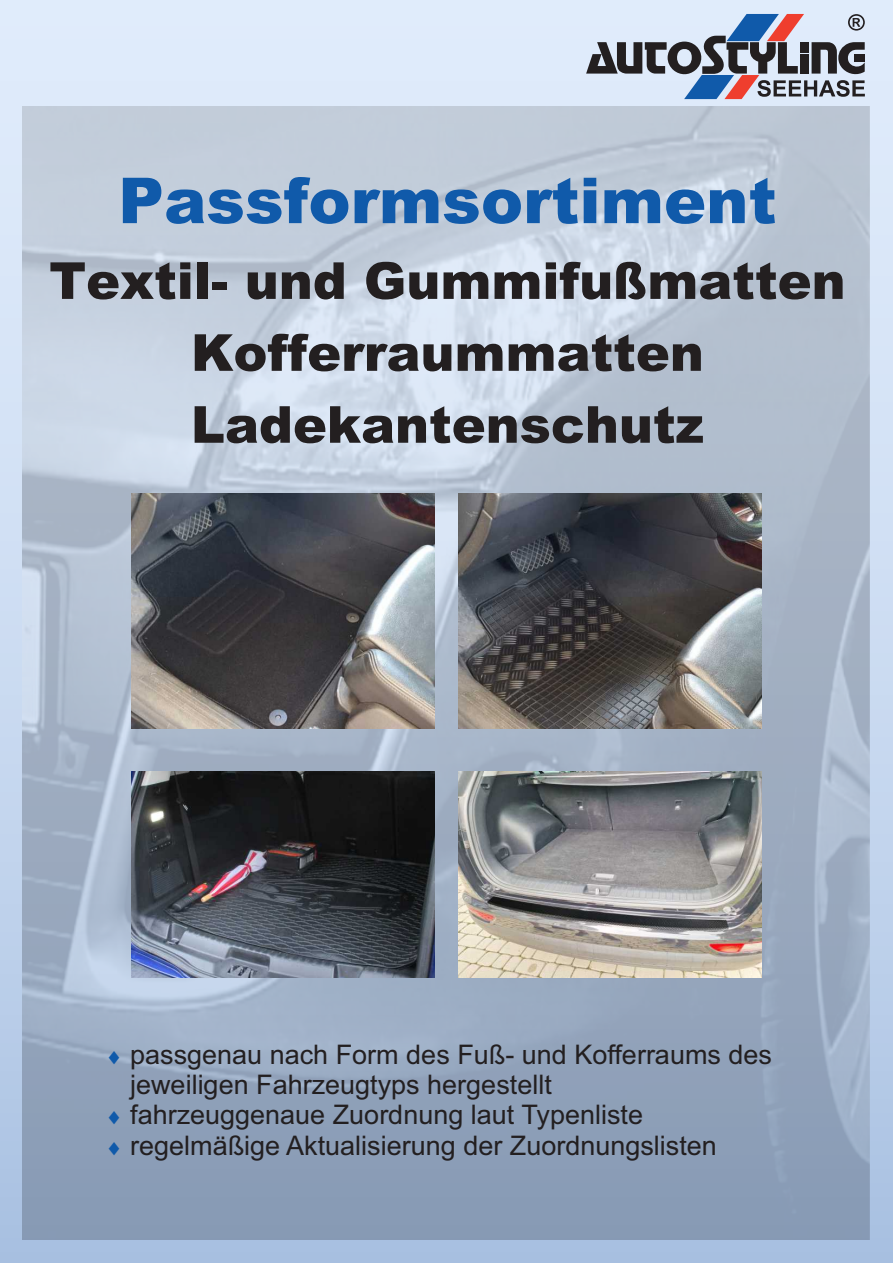
<style>
.page{position:relative;width:893px;height:1263px;background:#fff}
.page>*{position:absolute;margin:0;border:0;box-sizing:border-box;transform-origin:0 0}
.t1{font:900 63.3px "Arial";color:#105aaa}
.t2{font:900 51px/71.8px "Arial";color:#231f20;text-align:center}
.t3{font:27px/30.2px "Arial";color:#231f20}
.s1{color:#105aaa}
</style>
<div class="page">
<div style="left:0;top:0;width:893px;height:1263px;background:linear-gradient(to bottom,#e5f0fd,#acc2e1)"></div>
<img style="left:23px;top:106px;width:847px;height:1133px">
<svg style="left:586px;top:14px;width:279px;height:85px;background:#9ea3b2"></svg>
<img style="left:458px;top:493px;width:303px;height:236px">
<img style="left:132px;top:493px;width:302px;height:236px">
<img style="left:132px;top:772px;width:302px;height:205px">
<img style="left:458px;top:772px;width:303px;height:205px">
<h1 class="t1" style="left:118px;top:178px;width:660px">Passformsortiment</h1>
<h2 class="t2" style="left:49px;top:250px;width:798px">Textil- und Gummifußmatten<br>Kofferraummatten<br>Ladekantenschutz</h2>
<p class="t3" style="left:130px;top:1042px;width:643px;text-indent:-25px"><span class="s1">◻</span> passgenau nach Form des Fuß- und Kofferraums des jeweiligen Fahrzeugtyps hergestellt</p>
<p class="t3" style="left:105px;top:1102px;width:539px"><span class="s1">◻</span> fahrzeuggenaue Zuordnung laut Typenliste</p>
<p class="t3" style="left:105px;top:1132px;width:613px"><span class="s1">◻</span> regelmäßige Aktualisierung der Zuordnungslisten</p>
</div>
